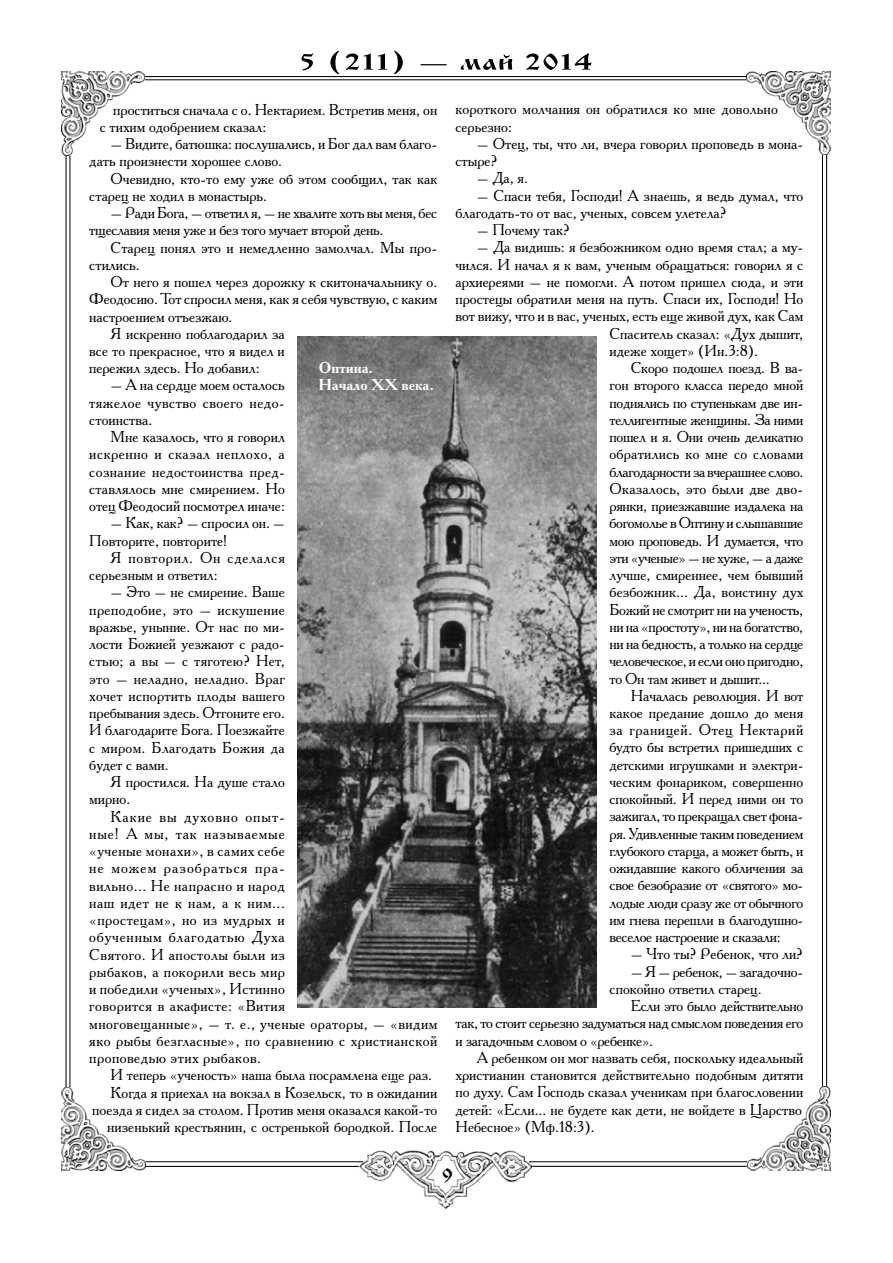
<style>
.page{position:relative;width:893px;height:1263px;background:#fff}
.page>*{position:absolute;margin:0;border:0;box-sizing:border-box;transform-origin:0 0}
.t1{font:19.5px "Izhitsa";color:#000}
.t2{font:15.75px/17.2px "Academy C";color:#000}
.t3{font:15.75px/17.2px "Academy C";letter-spacing:-.02em;color:#000}
.t4{font:15.75px/17.2px "Academy C";letter-spacing:.03em;color:#000}
.t5{font:15.75px "Academy C";letter-spacing:-.025em;color:#000}
.t6{font:15.75px/17.2px "Academy C";letter-spacing:.045em;color:#000}
.t7{font:15.75px "Academy C";letter-spacing:-.03em;color:#000}
.t8{font:15.75px "Academy C";letter-spacing:.035em;color:#000}
.t9{font:700 15.75px/17.2px "Academy C";color:#fff}
</style>
<div class="page">
<img style="left:357px;top:1150px;width:174px;height:59px">
<hr style="left:129px;top:76px;width:632px;height:1px;background:#000">
<hr style="left:132px;top:80px;width:629px;height:1px;background:#000">
<hr style="left:66px;top:155px;width:1px;height:952px;background:#000">
<hr style="left:70px;top:155px;width:1px;height:952px;background:#000">
<hr style="left:826px;top:153px;width:1px;height:951px;background:#000">
<hr style="left:822px;top:153px;width:1px;height:952px;background:#000">
<hr style="left:131px;top:1161px;width:232px;height:1px;background:#000">
<hr style="left:132px;top:1166px;width:227px;height:1px;background:#000">
<hr style="left:529px;top:1161px;width:232px;height:1px;background:#000">
<hr style="left:531px;top:1166px;width:232px;height:1px;background:#000">
<img style="left:62px;top:72px;width:82px;height:83px">
<img style="left:747px;top:72px;width:83px;height:82px">
<img style="left:748px;top:1086px;width:82px;height:84px">
<img style="left:62px;top:1088px;width:83px;height:82px">
<svg style="left:301px;top:51px;width:291px;height:23px"></svg>
<img style="left:298px;top:337px;width:299px;height:670px">
<p class="t2" style="left:100px;top:100px;width:339px;text-indent:13px">проститься сначала с о. Нектарием. Встретив меня, он с тихим одобрением сказал:</p>
<p class="t2" style="left:89px;top:135px;width:349px;text-indent:21px">– Видите, батюшка: послушались, и Бог дал вам благо&shy;дать произнести хорошее слово.</p>
<p class="t2" style="left:89px;top:169px;width:350px;text-indent:21px">Очевидно, кто-то ему уже об этом сообщил, так как старец не ходил в монастырь.</p>
<p class="t3" style="left:89px;top:204px;width:350px;text-indent:21px">– Ради Бога, – ответил я, – не хвалите хоть вы меня, бес тщеславия меня уже и без того мучает второй день.</p>
<p class="t2" style="left:89px;top:238px;width:349px;text-indent:21px">Старец понял это и немедленно замолчал. Мы про&shy;стились.</p>
<p class="t2" style="left:111px;top:273px;width:328px">От него я пошел через дорожку к скитоначальнику о.</p>
<p class="t2" style="left:89px;top:290px;width:349px">Феодосию. Тот спросил меня, как я себя чувствую, с каким</p>
<p class="t2" style="left:89px;top:307px;width:145px">настроением отъезжаю.</p>
<p class="t2" style="left:111px;top:324px;width:176px">Я искренно поблагодарил за</p>
<p class="t2" style="left:89px;top:342px;width:197px">все то прекрасное, что я видел и</p>
<p class="t2" style="left:89px;top:359px;width:172px">пережил здесь. Но добавил:</p>
<p class="t2" style="left:89px;top:376px;width:197px;text-align:justify;text-indent:21px">– А на сердце моем осталось тяжелое чувство своего недо&shy;стоинства.</p>
<p class="t2" style="left:89px;top:428px;width:197px;text-align:justify;text-indent:21px">Мне казалось, что я говорил искренно и сказал неплохо, а сознание недостоинства пред&shy;ставлялось мне смирением. Но отец Феодосий посмотрел иначе:</p>
<p class="t2" style="left:89px;top:514px;width:197px;text-indent:21px">– Как, как? – спросил он. –<br>Повторите, повторите!</p>
<p class="t6" style="left:89px;top:549px;width:197px;text-indent:21px">Я повторил. Он сделался серьезным и ответил:</p>
<p class="t2" style="left:89px;top:583px;width:197px;text-align:justify;text-indent:21px">– Это – не смирение. Ваше преподобие, это – искушение вражье, уныние. От нас по ми&shy;лости Божией уезжают с радо&shy;стью; а вы – с тяготею? Нет, это – неладно, неладно. Враг хочет испортить плоды вашего пребывания здесь. Отгоните его.<br>И благодарите Бога. Поезжайте с миром. Благодать Божия да будет с вами.</p>
<p class="t2" style="left:89px;top:773px;width:197px;text-indent:21px">Я простился. На душе стало мирно.</p>
<p class="t4" style="left:89px;top:807px;width:350px;text-indent:21px">Какие вы духовно опыт-<br>ные! А мы, так называемые<br>«ученые монахи», в самих себе<br>не можем разобраться пра-<br>вильно... Не напрасно и народ<br>наш идет не к нам, а к ним...<br>«простецам», но из мудрых и<br>обученным благодатью Духа<br>Святого. И апостолы были из<br>рыбаков, а покорили весь мир<br>и победили «ученых», Истинно<br>говорится в акафисте: «Вития<br>многовещанные», – т. е., ученые ораторы, – «видим яко рыбы безгласные», по сравнению с христианской проповедью этих рыбаков.</p>
<p class="t2" style="left:111px;top:1066px;width:323px">И теперь «ученость» наша была посрамлена еще раз.</p>
<p class="t2" style="left:111px;top:1083px;width:328px">Когда я приехал на вокзал в Козельск, то в ожидании</p>
<p class="t2" style="left:92px;top:1101px;width:347px">поезда я сидел за столом. Против меня оказался какой-то</p>
<p class="t2" style="left:107px;top:1118px;width:332px">низенький крестьянин, с остренькой бородкой. После</p>
<p class="t9" style="left:319px;top:358px;width:117px">Оптина.<br>Начало XX века.</p>
<p class="t2" style="left:455px;top:100px;width:324px">короткого молчания он обратился ко мне довольно серьезно:</p>
<p class="t2" style="left:455px;top:135px;width:349px;text-indent:21px">– Отец, ты, что ли, вчера говорил проповедь в мона&shy;стыре?</p>
<p class="t2" style="left:477px;top:169px;width:53px">– Да, я.</p>
<p class="t2" style="left:455px;top:186px;width:349px;text-indent:21px">– Спаси тебя, Господи! А знаешь, я ведь думал, что благодать-то от вас, ученых, совсем улетела?</p>
<p class="t2" style="left:477px;top:221px;width:95px">– Почему так?</p>
<p class="t2" style="left:477px;top:238px;width:328px">– Да видишь: я безбожником одно время стал; а му-</p>
<p class="t2" style="left:455px;top:255px;width:349px">чился. И начал я к вам, ученым обращаться: говорил я с</p>
<p class="t2" style="left:455px;top:273px;width:349px">архиереями – не помогли. А потом пришел сюда, и эти</p>
<p class="t2" style="left:455px;top:290px;width:349px">простецы обратили меня на путь. Спаси их, Господи! Но</p>
<p class="t2" style="left:455px;top:307px;width:349px">вот вижу, что и в вас, ученых, есть еще живой дух, как Сам</p>
<p class="t2" style="left:609px;top:324px;width:195px">Спаситель сказал: «Дух дышит,</p>
<p class="t2" style="left:609px;top:342px;width:150px">идеже хощет» (Ин.3:8).</p>
<p class="t2" style="left:631px;top:359px;width:174px">Скоро подошел поезд. В ва-</p>
<p class="t2" style="left:609px;top:376px;width:195px">гон второго класса передо мной</p>
<p class="t3" style="left:609px;top:393px;width:195px">поднялись по ступенькам две ин-</p>
<p class="t3" style="left:609px;top:410px;width:195px">теллигентные женщины. За ними</p>
<p class="t3" style="left:609px;top:428px;width:195px">пошел и я. Они очень деликатно</p>
<p class="t2" style="left:609px;top:445px;width:195px">обратились ко мне со словами</p>
<p class="t7" style="left:609px;top:461px;width:195px">благодарности за вчерашнее слово.</p>
<p class="t2" style="left:609px;top:479px;width:195px">Оказалось, это были две дво-</p>
<p class="t3" style="left:609px;top:497px;width:195px">рянки, приезжавшие издалека на</p>
<p class="t3" style="left:609px;top:514px;width:195px">богомолье в Оптину и слышавшие</p>
<p class="t3" style="left:609px;top:531px;width:195px">мою проповедь. И думается, что</p>
<p class="t5" style="left:609px;top:547px;width:195px">эти «ученые» – не хуже, – а даже</p>
<p class="t2" style="left:609px;top:566px;width:195px">лучше, смиреннее, чем бывший</p>
<p class="t2" style="left:609px;top:583px;width:196px">безбожник... Да, воистину дух</p>
<p class="t3" style="left:609px;top:600px;width:195px">Божий не смотрит ни на ученость,</p>
<p class="t3" style="left:609px;top:617px;width:195px">ни на «простоту», ни на богатство,</p>
<p class="t3" style="left:609px;top:635px;width:195px">ни на бедность, а только на сердце</p>
<p class="t5" style="left:609px;top:651px;width:195px">человеческое, и если оно пригодно,</p>
<p class="t3" style="left:609px;top:669px;width:162px">то Он там живет и дышит...</p>
<p class="t2" style="left:631px;top:686px;width:174px">Началась революция. И вот</p>
<p class="t2" style="left:609px;top:704px;width:195px">какое предание дошло до меня</p>
<p class="t8" style="left:609px;top:720px;width:195px">за границей. Отец Нектарий</p>
<p class="t2" style="left:609px;top:738px;width:195px">будто бы встретил пришедших с</p>
<p class="t2" style="left:609px;top:755px;width:196px">детскими игрушками и электри-</p>
<p class="t2" style="left:609px;top:773px;width:195px">ческим фонариком, совершенно</p>
<p class="t2" style="left:609px;top:790px;width:195px">спокойный. И перед ними он то</p>
<p class="t3" style="left:609px;top:807px;width:195px">зажигал, то прекращал свет фона-</p>
<p class="t3" style="left:609px;top:824px;width:195px">ря. Удивленные таким поведением</p>
<p class="t3" style="left:609px;top:842px;width:195px">глубокого старца, а может быть, и</p>
<p class="t2" style="left:609px;top:859px;width:195px">ожидавшие какого обличения за</p>
<p class="t3" style="left:609px;top:876px;width:195px">свое безобразие от «святого» мо-</p>
<p class="t3" style="left:609px;top:893px;width:195px">лодые люди сразу же от обычного</p>
<p class="t3" style="left:609px;top:911px;width:195px">им гнева перешли в благодушно-</p>
<p class="t3" style="left:609px;top:928px;width:173px">веселое настроение и сказали:</p>
<p class="t2" style="left:631px;top:945px;width:174px">– Что ты? Ребенок, что ли?</p>
<p class="t2" style="left:609px;top:962px;width:195px;text-indent:21px">– Я – ребенок, – загадочно&shy;спокойно ответил старец.</p>
<p class="t2" style="left:455px;top:997px;width:349px;text-align:justify;text-indent:175px">Если это было действительно так, то стоит серьезно задуматься над смыслом поведения его и загадочным словом о «ребенке».</p>
<p class="t2" style="left:455px;top:1049px;width:349px;text-align:justify;text-indent:21px">А ребенком он мог назвать себя, поскольку идеальный христианин становится действительно подобным дитяти по духу. Сам Господь сказал ученикам при благословении детей: «Если... не будете как дети, не войдете в Царство Небесное» (Мф.18:3).</p>
<p class="t1" style="left:442px;top:1164px;width:12px">9</p>
</div>
